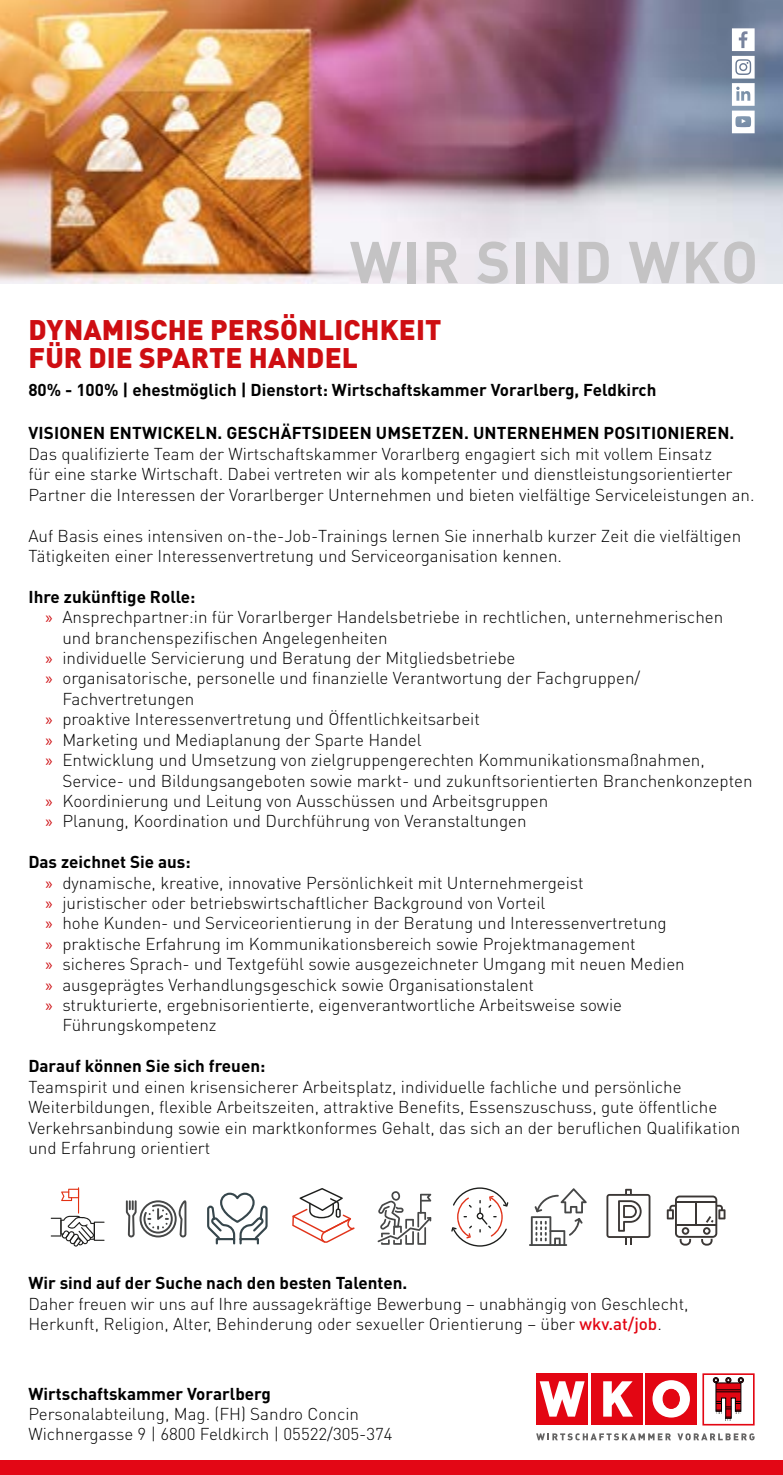
<style>
.page{position:relative;width:783px;height:1475px;background:#fff}
.page>*{position:absolute;margin:0;border:0;box-sizing:border-box;transform-origin:0 0}
.t1{font:700 58px "DIN Pro";letter-spacing:.025em;color:#c4c3c4}
.t2{font:900 28px/28px "DIN Pro";letter-spacing:.005em;color:#ce0e12}
.t3{font:300 17px/20.4px "DIN Pro";color:#000}
.t4{font:700 17px "DIN Pro";color:#000}
.s1{font-family:"Myriad Pro";font-weight:400;color:#ce0e12}
.s2{font-weight:500;color:#e30613}
</style>
<div class="page">
<div style="left:645px;top:1372px;width:52px;height:52px;background:#e30613"></div>
<div style="left:590px;top:1372px;width:52px;height:52px;background:#e30613"></div>
<svg style="left:603px;top:1381px;width:30px;height:35px"></svg>
<div style="left:536px;top:1372px;width:52px;height:52px;background:#e30613"></div>
<svg style="left:539px;top:1381px;width:45px;height:35px"></svg>
<svg style="left:652px;top:1380px;width:37px;height:37px"></svg>
<div style="left:663px;top:1388px;width:16px;height:19px;background:#e30613;border-radius:50%"></div>
<div style="left:662px;top:1388px;width:17px;height:20px;border:1px solid #e30613;border-radius:50%"></div>
<div style="left:702px;top:1372px;width:52px;height:53px;border:2px solid #e30613"></div>
<svg style="left:713px;top:1377px;width:30px;height:44px"></svg>
<svg style="left:536px;top:1433px;width:134px;height:6px"></svg>
<svg style="left:677px;top:1433px;width:77px;height:6px"></svg>
<div style="left:0;top:1460px;width:782px;height:14px;background:#e30715"></div>
<img style="left:0;top:0;width:782px;height:283px">
<svg style="left:731px;top:28px;width:23px;height:105px"></svg>
<svg style="left:207px;top:1192px;width:61px;height:53px"></svg>
<svg style="left:451px;top:1187px;width:57px;height:59px"></svg>
<svg style="left:292px;top:1188px;width:62px;height:54px"></svg>
<svg style="left:335px;top:1208px;width:5px;height:9px"></svg>
<svg style="left:51px;top:1187px;width:53px;height:59px"></svg>
<svg style="left:377px;top:1191px;width:54px;height:53px"></svg>
<svg style="left:126px;top:1200px;width:60px;height:37px"></svg>
<hr style="left:529px;top:1243px;width:38px;height:2px;background:#464747">
<svg style="left:530px;top:1188px;width:56px;height:57px"></svg>
<svg style="left:606px;top:1188px;width:44px;height:56px"></svg>
<svg style="left:666px;top:1195px;width:59px;height:50px"></svg>
<h1 class="t1" style="left:350px;top:223px;width:410px">WIR SIND WKO</h1>
<h2 class="t2" style="left:28px;top:314px;width:414px">DYNAMISCHE PERSÖNLICHKEIT<br>FÜR DIE SPARTE HANDEL</h2>
<p class="t4" style="left:28px;top:378px;width:629px">80% - 100% | ehestmöglich | Dienstort: Wirtschaftskammer Vorarlberg, Feldkirch</p>
<p class="t4" style="left:28px;top:422px;width:707px">VISIONEN ENTWICKELN. GESCHÄFTSIDEEN UMSETZEN. UNTERNEHMEN POSITIONIEREN.</p>
<p class="t3" style="left:28px;top:443px;width:727px">Das qualifizierte Team der Wirtschaftskammer Vorarlberg engagiert sich mit vollem Einsatz<br>für eine starke Wirtschaft. Dabei vertreten wir als kompetenter und dienstleistungsorientierter<br>Partner die Interessen der Vorarlberger Unternehmen und bieten vielfältige Serviceleistungen an.</p>
<p class="t3" style="left:28px;top:524px;width:714px">Auf Basis eines intensiven on-the-Job-Trainings lernen Sie innerhalb kurzer Zeit die vielfältigen<br>Tätigkeiten einer Interessenvertretung und Serviceorganisation kennen.</p>
<p class="t4" style="left:28px;top:585px;width:168px">Ihre zukünftige Rolle:</p>
<p class="t3" style="left:45px;top:606px;width:679px"><span class="s1">»</span> Ansprechpartner:in für Vorarlberger Handelsbetriebe in rechtlichen, unternehmerischen</p>
<p class="t3" style="left:62px;top:626px;width:326px">und branchenspezifischen Angelegenheiten</p>
<p class="t3" style="left:45px;top:647px;width:471px"><span class="s1">»</span> individuelle Servicierung und Beratung der Mitgliedsbetriebe</p>
<p class="t3" style="left:45px;top:667px;width:596px"><span class="s1">»</span> organisatorische, personelle und finanzielle Verantwortung der Fachgruppen/</p>
<p class="t3" style="left:62px;top:687px;width:133px">Fachvertretungen</p>
<p class="t3" style="left:45px;top:708px;width:436px"><span class="s1">»</span> proaktive Interessenvertretung und Öffentlichkeitsarbeit</p>
<p class="t3" style="left:45px;top:728px;width:378px"><span class="s1">»</span> Marketing und Mediaplanung der Sparte Handel</p>
<p class="t3" style="left:45px;top:749px;width:660px"><span class="s1">»</span> Entwicklung und Umsetzung von zielgruppengerechten Kommunikationsmaßnahmen,</p>
<p class="t3" style="left:62px;top:769px;width:691px">Service- und Bildungsangeboten sowie markt- und zukunftsorientierten Branchenkonzepten</p>
<p class="t3" style="left:45px;top:789px;width:504px"><span class="s1">»</span> Koordinierung und Leitung von Ausschüssen und Arbeitsgruppen</p>
<p class="t3" style="left:45px;top:810px;width:482px"><span class="s1">»</span> Planung, Koordination und Durchführung von Veranstaltungen</p>
<p class="t4" style="left:28px;top:850px;width:164px">Das zeichnet Sie aus:</p>
<p class="t3" style="left:45px;top:871px;width:539px"><span class="s1">»</span> dynamische, kreative, innovative Persönlichkeit mit Unternehmergeist</p>
<p class="t3" style="left:45px;top:891px;width:501px"><span class="s1">»</span> juristischer oder betriebswirtschaftlicher Background von Vorteil</p>
<p class="t3" style="left:45px;top:912px;width:622px"><span class="s1">»</span> hohe Kunden- und Serviceorientierung in der Beratung und Interessenvertretung</p>
<p class="t3" style="left:45px;top:932px;width:591px"><span class="s1">»</span> praktische Erfahrung im Kommunikationsbereich sowie Projektmanagement</p>
<p class="t3" style="left:45px;top:953px;width:640px"><span class="s1">»</span> sicheres Sprach- und Textgefühl sowie ausgezeichneter Umgang mit neuen Medien</p>
<p class="t3" style="left:45px;top:973px;width:490px"><span class="s1">»</span> ausgeprägtes Verhandlungsgeschick sowie Organisationstalent</p>
<p class="t3" style="left:45px;top:993px;width:578px"><span class="s1">»</span> strukturierte, ergebnisorientierte, eigenverantwortliche Arbeitsweise sowie</p>
<p class="t3" style="left:62px;top:1014px;width:156px">Führungskompetenz</p>
<p class="t4" style="left:28px;top:1054px;width:238px">Darauf können Sie sich freuen:</p>
<p class="t3" style="left:28px;top:1075px;width:713px">Teamspirit und einen krisensicherer Arbeitsplatz, individuelle fachliche und persönliche Weiterbildungen, flexible Arbeitszeiten, attraktive Benefits, Essenszuschuss, gute öffentliche Verkehrsanbindung sowie ein marktkonformes Gehalt, das sich an der beruflichen Qualifikation und Erfahrung orientiert</p>
<p class="t4" style="left:28px;top:1271px;width:380px">Wir sind auf der Suche nach den besten Talenten.</p>
<p class="t3" style="left:28px;top:1292px;width:661px">Daher freuen wir uns auf Ihre aussagekräftige Bewerbung – unabhängig von Geschlecht,<br>Herkunft, Religion, Alter, Behinderung oder sexueller Orientierung – über <span class="s2">wkv.at/job</span>.</p>
<p class="t4" style="left:28px;top:1381px;width:244px">Wirtschaftskammer Vorarlberg</p>
<p class="t3" style="left:28px;top:1402px;width:366px">Personalabteilung, Mag. (FH) Sandro Concin<br>Wichnergasse 9 | 6800 Feldkirch | 05522/305-374</p>
</div>
